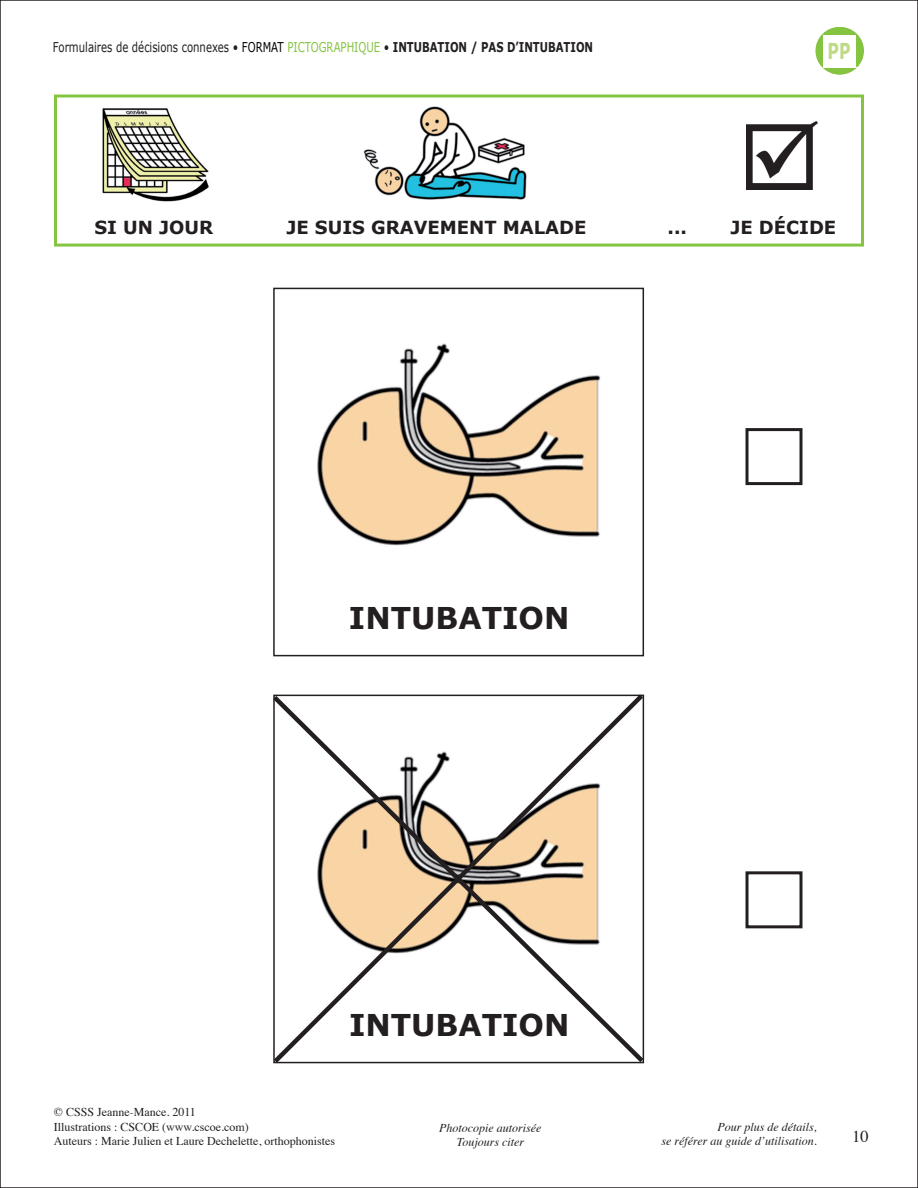
<style>
.page{position:relative;width:918px;height:1188px;background:#fff}
.page>*{position:absolute;margin:0;border:0;box-sizing:border-box;transform-origin:0 0}
.t1{font:700 30px "Verdana";color:#231f20}
.t2{font:700 21.9px "Verdana";color:#bfda84;scale:.72 1}
.t3{font:700 18px "Verdana";color:#231f20}
.t4{font:16.5px "Times";color:#231f20}
.t5{font:13.5px "Verdana";color:#231f20;scale:.75 1}
.t6{font:12px/14.4px "Times";color:#231f20}
.t7{font:italic 12px/14.4px "Times";color:#231f20;text-align:right}
.s1{color:#000}
.s2{color:#84c440}
.s3{font-weight:700}
</style>
<div class="page">
<svg style="left:817px;top:27px;width:47px;height:47px"></svg>
<div style="left:273px;top:288px;width:371px;height:368px;border:2px solid #231f20"></div>
<img style="left:317px;top:343px;width:284px;height:203px">
<img style="left:364px;top:106px;width:163px;height:94px">
<img style="left:102px;top:108px;width:107px;height:94px">
<img style="left:747px;top:121px;width:70px;height:69px">
<div style="left:54px;top:94px;width:810px;height:153px;border:3px solid #84c440"></div>
<div style="left:815px;top:27px;width:48px;height:47px;background:#84c440;border-radius:50%"></div>
<div style="left:823px;top:35px;width:33px;height:32px;background:#fff"></div>
<svg style="left:273px;top:694px;width:372px;height:370px"></svg>
<div style="left:746px;top:428px;width:56px;height:57px;border:3px solid #231f20"></div>
<div style="left:746px;top:871px;width:56px;height:57px;border:3px solid #231f20"></div>
<p class="t5" style="left:53px;top:39px;width:722px">Formulaires de décisions connexes • <span class="s1">FORMAT</span> <span class="s2">PICTOGRAPHIQUE</span> • <span class="s3">INTUBATION / PAS D’INTUBATION</span></p>
<p class="t2" style="left:828px;top:37px;width:33px">PP</p>
<p class="t3" style="left:94px;top:215px;width:120px">SI UN JOUR</p>
<p class="t3" style="left:287px;top:215px;width:302px">JE SUIS GRAVEMENT MALADE</p>
<p class="t3" style="left:668px;top:215px;width:21px">...</p>
<p class="t3" style="left:731px;top:215px;width:107px">JE DÉCIDE</p>
<p class="t1" style="left:349px;top:599px;width:222px">INTUBATION</p>
<p class="t1" style="left:349px;top:1006px;width:222px">INTUBATION</p>
<p class="t6" style="left:54px;top:1104px;width:283px">© CSSS Jeanne-Mance. 2011<br>Illustrations : CSCOE (www.cscoe.com)<br>Auteurs : Marie Julien et Laure Dechelette, orthophonistes</p>
<p class="t7" style="left:439px;top:1120px;width:104px;text-align:center">Photocopie autorisée<br>Toujours citer</p>
<p class="t7" style="left:662px;top:1119px;width:157px">Pour plus de détails,<br>se référer au guide d’utilisation.</p>
<p class="t4" style="left:852px;top:1121px;width:18px">10</p>
</div>
